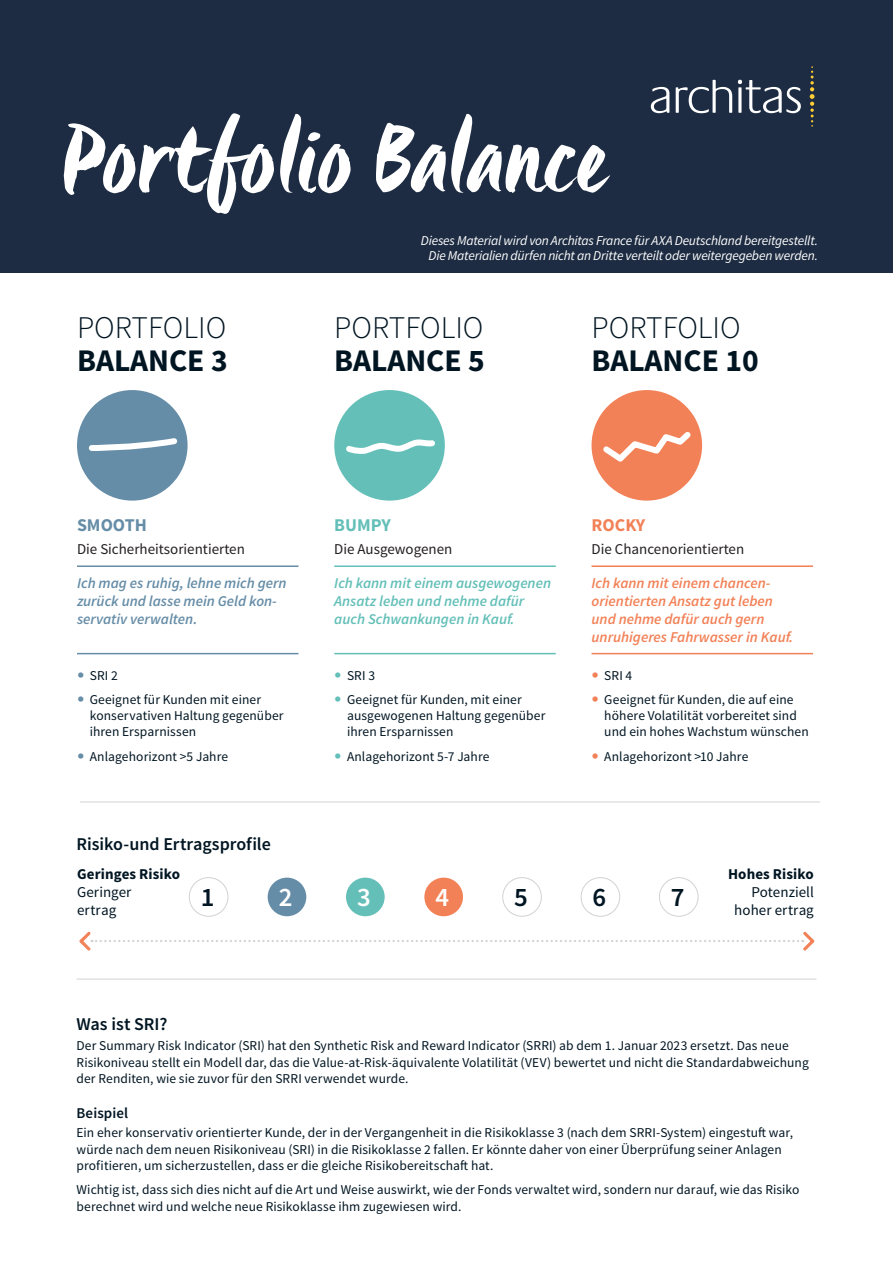
<style>
.page{position:relative;width:893px;height:1263px;background:#fff}
.page>*{position:absolute;margin:0;border:0;box-sizing:border-box;transform-origin:0 0}
.t1{font:102px "Origo";letter-spacing:.015em;color:#fff}
.t2{font:300 31.5px/33px "Source Sans Pro";color:#001522}
.t3{font:600 26.7px "Source Sans Pro";color:#001522}
.t4{font:600 26.7px "Source Sans Pro";color:#fff}
.L2_Heading{font:600 18px "Source Sans Pro";letter-spacing:-.005em;color:#001522}
.t5{font:700 18px "Source Sans Pro";color:#668da7}
.t6{font:700 18px "Source Sans Pro";color:#63bfb8}
.t7{font:700 18px "Source Sans Pro";color:#f28157}
.t8{font:italic 600 15px/18px "Source Sans Pro";color:#f28157}
.t9{font:italic 600 15px/18px "Source Sans Pro";color:#63bfb8}
.t10{font:italic 600 15px/18px "Source Sans Pro";color:#668da7}
.t11{font:15px "Source Sans Pro";color:#231f20}
.T3_Table{font:15px/18px "Source Sans Pro";letter-spacing:.005em;color:#001522}
.T3_Table-2{font:700 15px "Source Sans Pro";letter-spacing:.005em;color:#001522}
.L3_Subheading{font:600 15px "Source Sans Pro";letter-spacing:.005em;color:#001522}
._0B_Body{font:13.5px/16.2px "Source Sans Pro";letter-spacing:.005em;color:#001522}
.D1_Disclaimers{font:italic 13.5px/15px "Source Sans Pro";letter-spacing:-.015em;color:#fff;text-align:center}
.s1{font-weight:700}
</style>
<div class="page">
<div style="left:0;top:0;width:893px;height:273px;background:#1d2c42"></div>
<svg style="left:810px;top:66px;width:4px;height:61px"></svg>
<svg style="left:651px;top:87px;width:18px;height:26px"></svg>
<svg style="left:676px;top:80px;width:56px;height:33px"></svg>
<svg style="left:738px;top:80px;width:63px;height:33px"></svg>
<div style="left:77px;top:390px;width:111px;height:111px;background:#668da7;border-radius:50%"></div>
<svg style="left:88px;top:438px;width:89px;height:13px"></svg>
<div style="left:334px;top:390px;width:111px;height:111px;background:#63bfb8;border-radius:50%"></div>
<svg style="left:346px;top:439px;width:89px;height:15px"></svg>
<div style="left:591px;top:390px;width:111px;height:111px;background:#f28157;border-radius:50%"></div>
<svg style="left:603px;top:432px;width:88px;height:30px"></svg>
<hr style="left:77px;top:565px;width:221px;height:2px;background:#668da7">
<hr style="left:77px;top:653px;width:221px;height:1px;background:#668da7">
<hr style="left:334px;top:565px;width:222px;height:2px;background:#63bfb8">
<hr style="left:334px;top:653px;width:222px;height:1px;background:#63bfb8">
<hr style="left:591px;top:565px;width:222px;height:2px;background:#f28157">
<hr style="left:591px;top:653px;width:222px;height:1px;background:#f28157">
<svg style="left:79px;top:931px;width:736px;height:20px"></svg>
<div style="left:189px;top:877px;width:39px;height:39px;border:1px solid #d1d2d4;border-radius:50%"></div>
<div style="left:346px;top:878px;width:39px;height:38px;background:#63bfb8;border-radius:50%"></div>
<div style="left:581px;top:877px;width:39px;height:39px;border:1px solid #d1d2d4;border-radius:50%"></div>
<div style="left:268px;top:878px;width:38px;height:38px;background:#668da7;border-radius:50%"></div>
<div style="left:502px;top:877px;width:40px;height:39px;border:1px solid #d1d2d4;border-radius:50%"></div>
<div style="left:424px;top:878px;width:39px;height:38px;background:#f28157;border-radius:50%"></div>
<div style="left:659px;top:877px;width:39px;height:39px;border:1px solid #d1d2d4;border-radius:50%"></div>
<hr style="left:80px;top:801px;width:740px;height:1px;background:#d1d2d4">
<hr style="left:77px;top:979px;width:739px;height:1px;background:#d1d2d4">
<p class="t1" style="left:64px;top:85px;width:546px">Portfolio Balance</p>
<p class="D1_Disclaimers" style="left:421px;top:233px;width:399px">Dieses Material wird von Architas France für AXA Deutschland bereitgestellt.<br>Die Materialien dürfen nicht an Dritte verteilt oder weitergegeben werden.</p>
<p class="t2" style="left:77px;top:311px;width:152px">PORTFOLIO<br><span class="s1">BALANCE 3</span></p>
<p class="t2" style="left:334px;top:311px;width:152px">PORTFOLIO<br><span class="s1">BALANCE 5</span></p>
<p class="t2" style="left:591px;top:311px;width:169px">PORTFOLIO<br><span class="s1">BALANCE 10</span></p>
<p class="t5" style="left:77px;top:513px;width:71px">SMOOTH</p>
<p class="t6" style="left:334px;top:513px;width:58px">BUMPY</p>
<p class="t7" style="left:591px;top:513px;width:55px">ROCKY</p>
<p class="t11" style="left:77px;top:540px;width:169px">Die Sicherheitsorientierten</p>
<p class="t11" style="left:334px;top:540px;width:120px">Die Ausgewogenen</p>
<p class="t11" style="left:591px;top:540px;width:154px">Die Chancenorientierten</p>
<p class="t10" style="left:77px;top:574px;width:211px">Ich mag es ruhig, lehne mich gern zurück und lasse mein Geld kon&shy;servativ verwalten.</p>
<p class="t9" style="left:334px;top:574px;width:218px">Ich kann mit einem ausgewogenen<br>Ansatz leben und nehme dafür auch Schwankungen in Kauf.</p>
<p class="t8" style="left:591px;top:574px;width:203px">Ich kann mit einem chancen&shy;orientierten Ansatz gut leben und nehme dafür auch gern unruhigeres Fahrwasser in Kauf.</p>
<p class="_0B_Body" style="left:90px;top:667px;width:30px">SRI 2</p>
<p class="_0B_Body" style="left:90px;top:692px;width:195px">Geeignet für Kunden mit einer konservativen Haltung gegenüber ihren Ersparnissen</p>
<p class="_0B_Body" style="left:90px;top:748px;width:140px">Anlagehorizont &gt;5 Jahre</p>
<p class="_0B_Body" style="left:347px;top:667px;width:30px">SRI 3</p>
<p class="_0B_Body" style="left:347px;top:692px;width:200px">Geeignet für Kunden, mit einer ausgewogenen Haltung gegenüber ihren Ersparnissen</p>
<p class="_0B_Body" style="left:347px;top:748px;width:144px">Anlagehorizont 5-7 Jahre</p>
<p class="_0B_Body" style="left:604px;top:667px;width:30px">SRI 4</p>
<p class="_0B_Body" style="left:604px;top:692px;width:206px">Geeignet für Kunden, die auf eine höhere Volatilität vorbereitet sind und ein hohes Wachstum wünschen</p>
<p class="_0B_Body" style="left:604px;top:748px;width:146px">Anlagehorizont &gt;10 Jahre</p>
<p class="L2_Heading" style="left:77px;top:833px;width:196px">Risiko-und Ertragsprofile</p>
<p class="t3" style="left:201px;top:880px;width:15px">1</p>
<p class="t4" style="left:279px;top:880px;width:15px">2</p>
<p class="t4" style="left:357px;top:880px;width:15px">3</p>
<p class="t4" style="left:435px;top:880px;width:15px">4</p>
<p class="t3" style="left:514px;top:880px;width:15px">5</p>
<p class="t3" style="left:593px;top:880px;width:15px">6</p>
<p class="t3" style="left:671px;top:880px;width:15px">7</p>
<p class="T3_Table-2" style="left:77px;top:864px;width:105px">Geringes Risiko</p>
<p class="T3_Table" style="left:77px;top:883px;width:56px">Geringer ertrag</p>
<p class="T3_Table-2" style="left:728px;top:864px;width:87px">Hohes Risiko</p>
<p class="T3_Table" style="left:734px;top:883px;width:81px;text-align:right">Potenziell hoher ertrag</p>
<p class="L2_Heading" style="left:77px;top:1012px;width:92px">Was ist SRI?</p>
<p class="_0B_Body" style="left:77px;top:1038px;width:734px">Der Summary Risk Indicator (SRI) hat den Synthetic Risk and Reward Indicator (SRRI) ab dem 1. Januar 2023 ersetzt. Das neue<br>Risikoniveau stellt ein Modell dar, das die Value-at-Risk-äquivalente Volatilität (VEV) bewertet und nicht die Standardabweichung der Renditen, wie sie zuvor für den SRRI verwendet wurde.</p>
<p class="L3_Subheading" style="left:77px;top:1103px;width:53px">Beispiel</p>
<p class="_0B_Body" style="left:77px;top:1125px;width:718px">Ein eher konservativ orientierter Kunde, der in der Vergangenheit in die Risikoklasse 3 (nach dem SRRI-System) eingestuft war, würde nach dem neuen Risikoniveau (SRI) in die Risikoklasse 2 fallen. Er könnte daher von einer Überprüfung seiner Anlagen profitieren, um sicherzustellen, dass er die gleiche Risikobereitschaft hat.</p>
<p class="_0B_Body" style="left:77px;top:1182px;width:724px">Wichtig ist, dass sich dies nicht auf die Art und Weise auswirkt, wie der Fonds verwaltet wird, sondern nur darauf, wie das Risiko berechnet wird und welche neue Risikoklasse ihm zugewiesen wird.</p>
</div>
